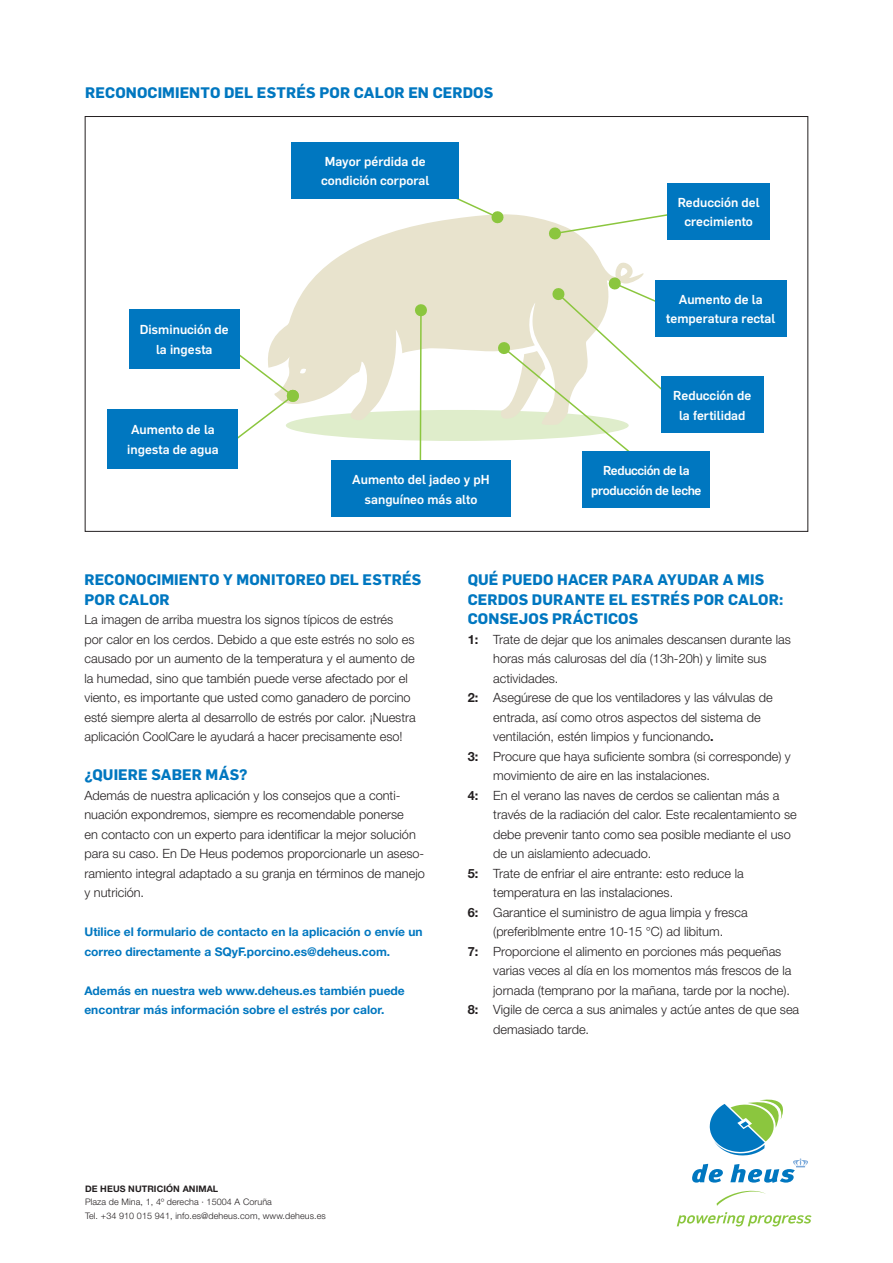
<style>
.page{position:relative;width:893px;height:1263px;background:#fff}
.page>*{position:absolute;margin:0;border:0;box-sizing:border-box;transform-origin:0 0}
.Subtitle{font:700 15px/19.5px "Flama";letter-spacing:.01em;color:#0077c0}
.Text{font:300 12.75px/19.5px "Helvetica Neue LT Std";color:#231f20}
.Text-2{font:500 12.75px/19.5px "Flama";color:#fff;text-align:center}
.Text-3{font:500 12.75px/19.5px "Flama";letter-spacing:-.03em;color:#fff;text-align:center}
.t1{font:700 12px/19.5px "Helvetica Neue LT Std";color:#0077c0}
.t2{font:300 9px "Helvetica Neue LT Pro";letter-spacing:.01em;color:#231f20}
.t3{font:700 9px "Helvetica Neue LT Pro";letter-spacing:.01em;color:#231f20}
.s1{font-weight:700}
</style>
<div class="page">
<div style="left:286px;top:410px;width:343px;height:31px;background:#dfedcb;border-radius:50%"></div>
<svg style="left:717px;top:1191px;width:49px;height:15px"></svg>
<svg style="left:692px;top:1099px;width:116px;height:84px"></svg>
<svg style="left:677px;top:1212px;width:135px;height:14px"></svg>
<svg style="left:272px;top:214px;width:372px;height:206px;fill:#e8e3cd"></svg>
<svg style="left:448px;top:198px;width:56px;height:26px"></svg>
<svg style="left:548px;top:211px;width:120px;height:29px"></svg>
<svg style="left:497px;top:277px;width:180px;height:182px"></svg>
<div style="left:292px;top:142px;width:167px;height:57px;background:#0077c0"></div>
<div style="left:668px;top:183px;width:102px;height:57px;background:#0077c0"></div>
<div style="left:661px;top:376px;width:102px;height:57px;background:#0077c0"></div>
<div style="left:583px;top:451px;width:127px;height:57px;background:#0077c0"></div>
<div style="left:129px;top:309px;width:111px;height:60px;background:#0077c0"></div>
<svg style="left:238px;top:341px;width:62px;height:98px"></svg>
<svg style="left:414px;top:303px;width:14px;height:157px"></svg>
<div style="left:108px;top:409px;width:130px;height:60px;background:#0077c0"></div>
<div style="left:331px;top:460px;width:180px;height:57px;background:#0077c0"></div>
<div style="left:655px;top:280px;width:132px;height:56px;background:#0077c0"></div>
<p class="Subtitle" style="left:85px;top:82px;width:409px">RECONOCIMIENTO DEL ESTRÉS POR CALOR EN CERDOS</p>
<p class="Text-2" style="left:140px;top:320px;width:91px">Disminución de la ingesta</p>
<p class="Text-2" style="left:127px;top:420px;width:93px;text-align:left">Aumento de la ingesta de agua</p>
<p class="Text-2" style="left:321px;top:151px;width:110px;text-align:left">Mayor pérdida de condición corporal</p>
<p class="Text-2" style="left:352px;top:469px;width:139px">Aumento del jadeo y pH sanguíneo más alto</p>
<p class="Text-2" style="left:678px;top:192px;width:83px">Reducción del crecimiento</p>
<p class="Text-2" style="left:666px;top:289px;width:111px">Aumento de la temperatura rectal</p>
<p class="Text-2" style="left:673px;top:385px;width:79px">Reducción de la fertilidad</p>
<p class="Text-3" style="left:591px;top:461px;width:112px">Reducción de la producción de leche</p>
<p class="Subtitle" style="left:84px;top:569px;width:338px">RECONOCIMIENTO Y MONITOREO DEL ESTRÉS<br>POR CALOR</p>
<p class="Text" style="left:84px;top:609px;width:333px">La imagen de arriba muestra los signos típicos de estrés<br>por calor en los cerdos. Debido a que este estrés no solo es causado por un aumento de la temperatura y el aumento de la humedad, sino que también puede verse afectado por el viento, es importante que usted como ganadero de porcino esté siempre alerta al desarrollo de estrés por calor. ¡Nuestra aplicación CoolCare le ayudará a hacer precisamente eso!</p>
<p class="Subtitle" style="left:84px;top:764px;width:165px">¿QUIERE SABER MÁS?</p>
<p class="Text" style="left:84px;top:785px;width:342px">Además de nuestra aplicación y los consejos que a conti&shy;nuación expondremos, siempre es recomendable ponerse<br>en contacto con un experto para identificar la mejor solución para su caso. En De Heus podemos proporcionarle un aseso&shy;ramiento integral adaptado a su granja en términos de manejo y nutrición.</p>
<p class="t1" style="left:84px;top:922px;width:340px">Utilice el formulario de contacto en la aplicación o envíe un correo directamente a SQyF.porcino.es@deheus.com.</p>
<p class="t1" style="left:84px;top:980px;width:322px">Además en nuestra web www.deheus.es también puede encontrar más información sobre el estrés por calor.</p>
<p class="Subtitle" style="left:468px;top:569px;width:317px">QUÉ PUEDO HACER PARA AYUDAR A MIS<br>CERDOS DURANTE EL ESTRÉS POR CALOR:<br>CONSEJOS PRÁCTICOS</p>
<p class="Text" style="left:493px;top:629px;width:299px;text-indent:-26px"><span class="s1">1:</span> Trate de dejar que los animales descansen durante las horas más calurosas del día (13h-20h) y limite sus actividades.</p>
<p class="Text" style="left:493px;top:687px;width:281px;text-indent:-26px"><span class="s1">2:</span> Asegúrese de que los ventiladores y las válvulas de entrada, así como otros aspectos del sistema de ventilación, estén limpios y funcionando<span class="s1">.</span></p>
<p class="Text" style="left:493px;top:746px;width:299px;text-indent:-26px"><span class="s1">3:</span> Procure que haya suficiente sombra (si corresponde) y movimiento de aire en las instalaciones.</p>
<p class="Text" style="left:493px;top:785px;width:305px;text-indent:-26px"><span class="s1">4:</span> En el verano las naves de cerdos se calientan más a través de la radiación del calor. Este recalentamiento se debe prevenir tanto como sea posible mediante el uso de un aislamiento adecuado.</p>
<p class="Text" style="left:468px;top:863px;width:277px"><span class="s1">5:</span> Trate de enfriar el aire entrante: esto reduce la</p>
<p class="Text" style="left:493px;top:882px;width:181px">temperatura en las instalaciones.</p>
<p class="Text" style="left:468px;top:902px;width:281px"><span class="s1">6:</span> Garantice el suministro de agua limpia y fresca</p>
<p class="Text" style="left:493px;top:921px;width:231px">(preferiblmente entre 10-15 °C) ad libitum.</p>
<p class="Text" style="left:468px;top:941px;width:315px"><span class="s1">7:</span> Proporcione el alimento en porciones más pequeñas</p>
<p class="Text" style="left:493px;top:960px;width:300px">varias veces al día en los momentos más frescos de la jornada (temprano por la mañana, tarde por la noche).</p>
<p class="Text" style="left:493px;top:999px;width:307px;text-indent:-26px"><span class="s1">8:</span> Vigile de cerca a sus animales y actúe antes de que sea demasiado tarde.</p>
<p class="t3" style="left:85px;top:1183px;width:135px">DE HEUS NUTRICIÓN ANIMAL</p>
<p class="t2" style="left:85px;top:1197px;width:188px">Plaza de Mina, 1, 4º derecha · 15004 A Coruña</p>
<p class="t2" style="left:85px;top:1210px;width:242px">Tel. +34 910 015 941, info.es@deheus.com, www.deheus.es</p>
</div>
